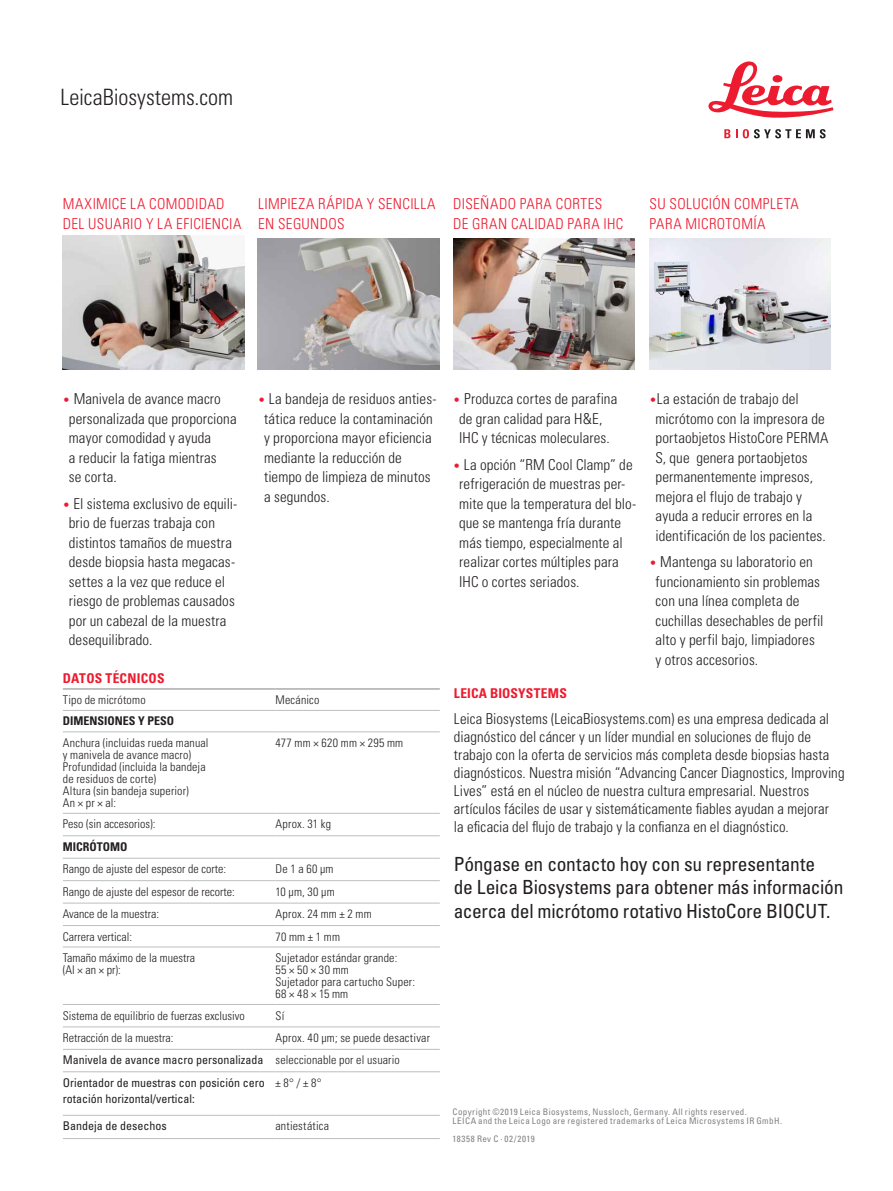
<style>
.page{position:relative;width:893px;height:1191px;background:#fff}
.page>*{position:absolute;margin:0;border:0;box-sizing:border-box;transform-origin:0 0}
.t1{font:300 condensed 22.5px "Univers LT Std";color:#231f20}
.text_title{font:condensed 19.5px/23.4px "Univers LT Std";letter-spacing:-.01em;color:#231f20}
.text_title-2{font:300 condensed 15px/19.5px "Univers LT Std";letter-spacing:.005em;color:#231f20}
.BP_Title{font:300 condensed 15px/19.5px "Univers LT Std";letter-spacing:.025em;color:#ed1b2f}
.text_title-3{font:700 condensed 13.5px "Univers LT Std";letter-spacing:.015em;color:#ed1b2f}
.Tab_Description{font:300 condensed 12px/12px "Univers LT Std";color:#231f20}
.Tab_Copy{font:300 condensed 12px/12px "Univers LT Std";letter-spacing:.015em;color:#231f20}
.Tab_Description-2{font:condensed 12px "Univers LT Std";color:#231f20}
.t2{font:700 condensed 12px "Univers LT Std";color:#231f20}
.BP_Copyright{font:condensed 9px/9px "Univers LT Std";letter-spacing:.04em;color:#808285}
.BP_Copyright-2{font:condensed 9px "Univers LT Std";letter-spacing:.065em;color:#808285}
.s1{font-size:12px;color:#ed1b2f}
</style>
<div class="page">
<svg style="left:708px;top:61px;width:125px;height:57px"></svg>
<svg style="left:724px;top:129px;width:6px;height:9px"></svg>
<svg style="left:743px;top:129px;width:83px;height:9px"></svg>
<img style="left:258px;top:238px;width:181px;height:131px">
<img style="left:650px;top:238px;width:181px;height:131px">
<img style="left:63px;top:235px;width:182px;height:134px">
<img style="left:453px;top:238px;width:182px;height:131px">
<svg style="left:63px;top:689px;width:212px;height:426px"></svg>
<svg style="left:275px;top:689px;width:165px;height:426px"></svg>
<hr style="left:63px;top:688px;width:212px;height:1px;background:#808285">
<hr style="left:275px;top:688px;width:165px;height:1px;background:#808285">
<hr style="left:63px;top:710px;width:212px;height:1px;background:#bcbec0">
<hr style="left:63px;top:731px;width:212px;height:1px;background:#bcbec0">
<hr style="left:63px;top:813px;width:212px;height:1px;background:#bcbec0">
<hr style="left:63px;top:835px;width:212px;height:1px;background:#bcbec0">
<hr style="left:63px;top:858px;width:212px;height:1px;background:#bcbec0">
<hr style="left:63px;top:880px;width:212px;height:1px;background:#bcbec0">
<hr style="left:63px;top:903px;width:212px;height:1px;background:#bcbec0">
<hr style="left:63px;top:925px;width:212px;height:1px;background:#bcbec0">
<hr style="left:63px;top:946px;width:212px;height:1px;background:#bcbec0">
<hr style="left:63px;top:1004px;width:212px;height:1px;background:#bcbec0">
<hr style="left:63px;top:1049px;width:212px;height:1px;background:#bcbec0">
<hr style="left:63px;top:1071px;width:212px;height:1px;background:#bcbec0">
<hr style="left:63px;top:1115px;width:212px;height:1px;background:#bcbec0">
<hr style="left:275px;top:710px;width:165px;height:1px;background:#bcbec0">
<hr style="left:275px;top:731px;width:165px;height:1px;background:#bcbec0">
<hr style="left:275px;top:813px;width:165px;height:1px;background:#bcbec0">
<hr style="left:275px;top:835px;width:165px;height:1px;background:#bcbec0">
<hr style="left:275px;top:858px;width:165px;height:1px;background:#bcbec0">
<hr style="left:275px;top:880px;width:165px;height:1px;background:#bcbec0">
<hr style="left:275px;top:903px;width:165px;height:1px;background:#bcbec0">
<hr style="left:275px;top:925px;width:165px;height:1px;background:#bcbec0">
<hr style="left:275px;top:946px;width:165px;height:1px;background:#bcbec0">
<hr style="left:275px;top:1004px;width:165px;height:1px;background:#bcbec0">
<hr style="left:275px;top:1049px;width:165px;height:1px;background:#bcbec0">
<hr style="left:275px;top:1071px;width:165px;height:1px;background:#bcbec0">
<hr style="left:275px;top:1115px;width:165px;height:1px;background:#bcbec0">
<hr style="left:63px;top:1138px;width:212px;height:1px;background:#bcbec0">
<hr style="left:275px;top:1138px;width:165px;height:1px;background:#bcbec0">
<hr style="left:63px;top:1026px;width:212px;height:1px;background:#bcbec0">
<hr style="left:275px;top:1026px;width:165px;height:1px;background:#bcbec0">
<p class="t1" style="left:61px;top:83px;width:174px">LeicaBiosystems.com</p>
<p class="BP_Title" style="left:63px;top:194px;width:180px">MAXIMICE LA COMODIDAD<br>DEL USUARIO Y LA EFICIENCIA</p>
<p class="BP_Title" style="left:258px;top:194px;width:179px">LIMPIEZA RÁPIDA Y SENCILLA<br>EN SEGUNDOS</p>
<p class="BP_Title" style="left:453px;top:194px;width:172px">DISEÑADO PARA CORTES<br>DE GRAN CALIDAD PARA IHC</p>
<p class="BP_Title" style="left:650px;top:194px;width:151px">SU SOLUCIÓN COMPLETA<br>PARA MICROTOMÍA</p>
<p class="text_title-2" style="left:69px;top:389px;width:169px;text-indent:-6px"><span class="s1">•</span> Manivela de avance macro personalizada que proporciona mayor comodidad y ayuda<br>a reducir la fatiga mientras<br>se corta.</p>
<p class="text_title-2" style="left:69px;top:494px;width:170px;text-indent:-6px"><span class="s1">•</span> El sistema exclusivo de equili&shy;brio de fuerzas trabaja con distintos tamaños de muestra desde biopsia hasta megacas&shy;settes a la vez que reduce el riesgo de problemas causados por un cabezal de la muestra desequilibrado.</p>
<p class="text_title-2" style="left:264px;top:389px;width:174px;text-indent:-6px"><span class="s1">•</span> La bandeja de residuos anties&shy;tática reduce la contaminación y proporciona mayor eficiencia mediante la reducción de tiempo de limpieza de minutos a segundos.</p>
<p class="text_title-3" style="left:63px;top:669px;width:103px">DATOS TÉCNICOS</p>
<p class="Tab_Description" style="left:63px;top:694px;width:84px">Tipo de micrótomo</p>
<p class="Tab_Copy" style="left:275px;top:694px;width:45px">Mecánico</p>
<p class="t2" style="left:63px;top:714px;width:113px">DIMENSIONES Y PESO</p>
<p class="Tab_Description" style="left:63px;top:736px;width:147px">Anchura (incluidas rueda manual y manivela de avance macro)<br>Profundidad (incluida la bandeja de residuos de corte)<br>Altura (sin bandeja superior)<br>An × pr × al:</p>
<p class="Tab_Copy" style="left:275px;top:736px;width:129px">477 mm × 620 mm × 295 mm</p>
<p class="Tab_Description" style="left:63px;top:818px;width:94px">Peso (sin accesorios):</p>
<p class="Tab_Copy" style="left:275px;top:818px;width:57px">Aprox. 31 kg</p>
<p class="t2" style="left:63px;top:839px;width:66px">MICRÓTOMO</p>
<p class="Tab_Description" style="left:63px;top:863px;width:165px">Rango de ajuste del espesor de corte:</p>
<p class="Tab_Copy" style="left:275px;top:863px;width:60px">De 1 a 60 µm</p>
<p class="Tab_Description" style="left:63px;top:885px;width:173px">Rango de ajuste del espesor de recorte:</p>
<p class="Tab_Copy" style="left:275px;top:885px;width:61px">10 µm, 30 µm</p>
<p class="Tab_Description" style="left:63px;top:908px;width:98px">Avance de la muestra:</p>
<p class="Tab_Copy" style="left:275px;top:908px;width:98px">Aprox. 24 mm ± 2 mm</p>
<p class="Tab_Description" style="left:63px;top:930px;width:71px">Carrera vertical:</p>
<p class="Tab_Copy" style="left:275px;top:930px;width:66px">70 mm ± 1 mm</p>
<p class="Tab_Description" style="left:63px;top:951px;width:134px">Tamaño máximo de la muestra</p>
<p class="Tab_Description" style="left:63px;top:963px;width:59px">(Al × an × pr):</p>
<p class="Tab_Copy" style="left:275px;top:951px;width:123px">Sujetador estándar grande:<br>55 × 50 × 30 mm</p>
<p class="Tab_Copy" style="left:275px;top:975px;width:141px">Sujetador para cartucho Super:<br>68 × 48 × 15 mm</p>
<p class="Tab_Description" style="left:63px;top:1009px;width:183px">Sistema de equilibrio de fuerzas exclusivo</p>
<p class="Tab_Copy" style="left:275px;top:1009px;width:10px">Sí</p>
<p class="Tab_Description" style="left:63px;top:1031px;width:112px">Retracción de la muestra:</p>
<p class="Tab_Copy" style="left:275px;top:1031px;width:156px">Aprox. 40 µm; se puede desactivar</p>
<p class="Tab_Description-2" style="left:63px;top:1052px;width:202px">Manivela de avance macro personalizada</p>
<p class="Tab_Copy" style="left:275px;top:1054px;width:126px">seleccionable por el usuario</p>
<p class="Tab_Description-2" style="left:63px;top:1075px;width:203px">Orientador de muestras con posición cero</p>
<p class="Tab_Description-2" style="left:63px;top:1091px;width:133px">rotación horizontal/vertical:</p>
<p class="Tab_Copy" style="left:275px;top:1076px;width:48px">± 8° / ± 8°</p>
<p class="Tab_Description-2" style="left:63px;top:1118px;width:105px">Bandeja de desechos</p>
<p class="Tab_Copy" style="left:275px;top:1120px;width:55px">antiestática</p>
<p class="text_title-2" style="left:453px;top:389px;width:166px;text-align:center"><span class="s1">•</span> Produzca cortes de parafina de gran calidad para H&amp;E,<br>IHC y técnicas moleculares.</p>
<p class="text_title-2" style="left:459px;top:455px;width:178px;text-indent:-6px"><span class="s1">•</span> La opción “RM Cool Clamp” de refrigeración de muestras per&shy;mite que la temperatura del blo&shy;que se mantenga fría durante más tiempo, especialmente al realizar cortes múltiples para<br>IHC o cortes seriados.</p>
<p class="text_title-2" style="left:656px;top:389px;width:174px;text-indent:-6px"><span class="s1">•</span>La estación de trabajo del micrótomo con la impresora de portaobjetos HistoCore PERMA<br>S, que genera portaobjetos permanentemente impresos, mejora el flujo de trabajo y ayuda a reducir errores en la identificación de los pacientes.</p>
<p class="text_title-2" style="left:656px;top:552px;width:170px;text-indent:-6px"><span class="s1">•</span> Mantenga su laboratorio en funcionamiento sin problemas con una línea completa de cuchillas desechables de perfil alto y perfil bajo, limpiadores y otros accesorios.</p>
<p class="text_title-3" style="left:454px;top:684px;width:114px">LEICA BIOSYSTEMS</p>
<p class="text_title-2" style="left:454px;top:710px;width:392px;line-height:18px">Leica Biosystems (LeicaBiosystems.com) es una empresa dedicada al diagnóstico del cáncer y un líder mundial en soluciones de flujo de trabajo con la oferta de servicios más completa desde biopsias hasta diagnósticos. Nuestra misión “Advancing Cancer Diagnostics, Improving Lives” está en el núcleo de nuestra cultura empresarial. Nuestros artículos fáciles de usar y sistemáticamente fiables ayudan a mejorar<br>la eficacia del flujo de trabajo y la confianza en el diagnóstico.</p>
<p class="text_title" style="left:454px;top:852px;width:391px">Póngase en contacto hoy con su representante<br>de Leica Biosystems para obtener más información acerca del micrótomo rotativo HistoCore BIOCUT.</p>
<p class="BP_Copyright" style="left:453px;top:1107px;width:331px">Copyright ©2019 Leica Biosystems, Nussloch, Germany. All rights reserved.<br>LEICA and the Leica Logo are registered trademarks of Leica Microsystems IR GmbH.</p>
<p class="BP_Copyright-2" style="left:453px;top:1133px;width:84px">18358 Rev C ∙ 02/2019</p>
</div>
